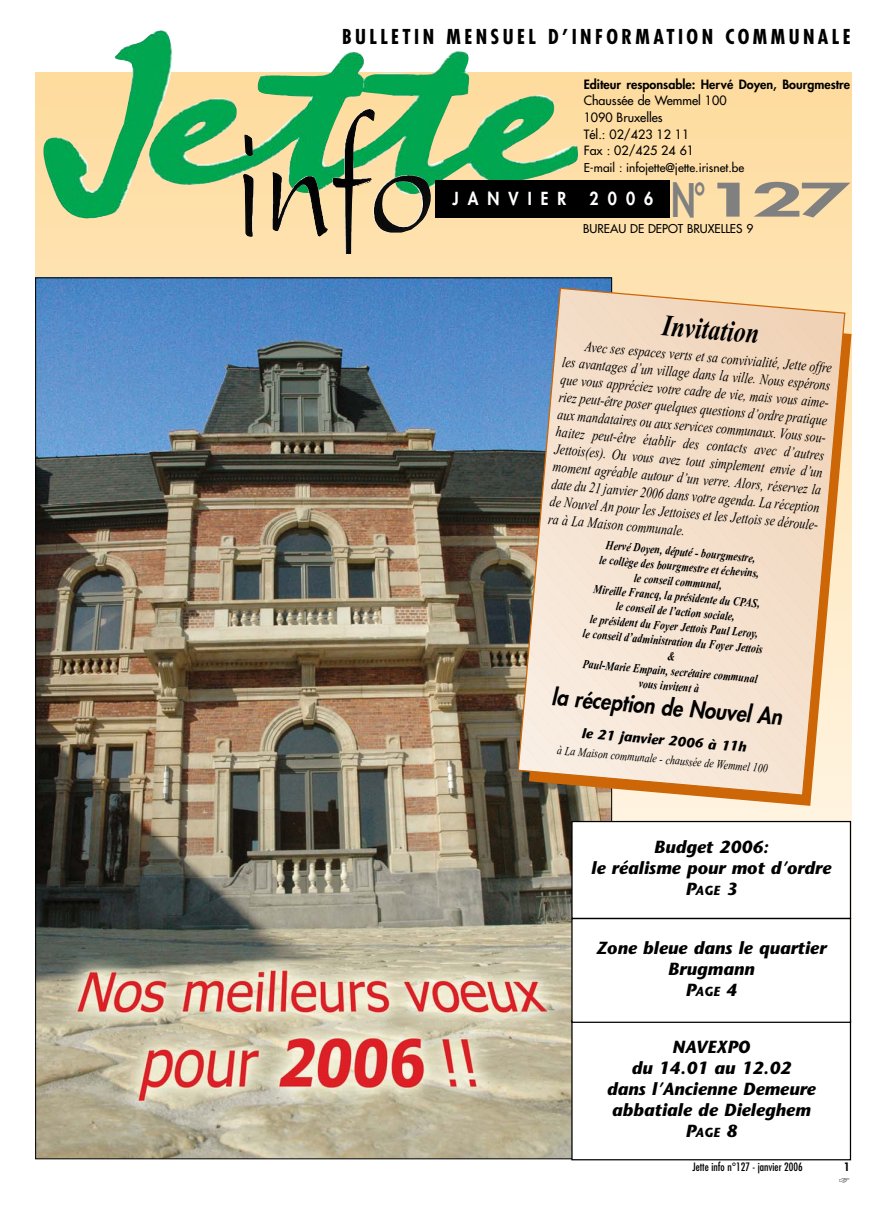
<style>
.page{position:relative;width:887px;height:1209px;background:#fff}
.page>*{position:absolute;margin:0;border:0;box-sizing:border-box;transform-origin:0 0}
.t1{font:800 45px "Futura";color:#808080;scale:.7 1}
.t2{font:italic 700 30px "Times New Roman";color:#000;scale:.8 1}
.t3{font:italic 800 22.5px "Futura";color:#000;scale:.9 1}
.t4{font:700 condensed 20px "Futura";letter-spacing:.17em;color:#000}
.t5{font:italic 700 17.5px/21px "Stone Sans";color:#000;text-align:center}
.t6{font:800 17.5px "Futura";letter-spacing:.58em;color:#fff;scale:.9 1}
.t7{font:italic 15px/17.5px "Times New Roman";color:#000;scale:.8 1}
.t8{font:italic 700 13.75px "Stone Sans";color:#000}
.t9{font:italic 700 13.12px "Stone Sans";color:#000}
.t10{font:italic 700 12.5px/15px "Times New Roman";color:#000;text-align:center;scale:.8 1}
.t11{font:12.5px/16.6px "Futura";color:#000}
.t12{font:800 12.5px "Futura";color:#000}
.t13{font:italic 12.5px "Times New Roman";color:#000;scale:.8 1}
.t14{font:11.88px "Futura";color:#000}
.t15{font:condensed 11.25px "Futura";color:#000}
.t16{font:800 11.25px "Futura";color:#000}
.s1{font-size:17.5px}
</style>
<div class="page">
<div style="left:35px;top:819px;width:815px;height:11px;background:#ece1d0"></div>
<div style="left:35px;top:808px;width:815px;height:11px;background:#fff4e0"></div>
<div style="left:35px;top:797px;width:815px;height:11px;background:#fff3df"></div>
<div style="left:35px;top:281px;width:815px;height:10px;background:#fee2b1"></div>
<svg style="left:35px;top:270px;width:815px;height:10px;background:#d1c3a5"></svg>
<div style="left:35px;top:259px;width:815px;height:10px;background:#fee2af"></div>
<div style="left:35px;top:248px;width:815px;height:10px;background:#fee1ae"></div>
<div style="left:35px;top:237px;width:815px;height:10px;background:#fee1ad"></div>
<div style="left:35px;top:226px;width:815px;height:10px;background:#fee1ac"></div>
<div style="left:35px;top:215px;width:815px;height:10px;background:#fee0ab"></div>
<div style="left:35px;top:204px;width:815px;height:10px;background:#fee0aa"></div>
<div style="left:35px;top:193px;width:815px;height:10px;background:#fee0a9"></div>
<div style="left:35px;top:182px;width:815px;height:10px;background:#fedfa8"></div>
<div style="left:35px;top:171px;width:815px;height:10px;background:#fedfa7"></div>
<div style="left:35px;top:160px;width:815px;height:10px;background:#fedea6"></div>
<div style="left:35px;top:149px;width:815px;height:10px;background:#fedea5"></div>
<div style="left:35px;top:138px;width:815px;height:10px;background:#fedea4"></div>
<div style="left:35px;top:127px;width:815px;height:10px;background:#fedda3"></div>
<div style="left:35px;top:116px;width:815px;height:10px;background:#fedda2"></div>
<div style="left:35px;top:105px;width:815px;height:10px;background:#fedda1"></div>
<div style="left:35px;top:94px;width:815px;height:10px;background:#fedca0"></div>
<div style="left:35px;top:83px;width:815px;height:10px;background:#fedc9f"></div>
<div style="left:35px;top:73px;width:815px;height:9px;background:#fedc9e"></div>
<img style="left:43px;top:30px;width:534px;height:188px">
<img style="left:243px;top:109px;width:187px;height:144px">
<div style="left:435px;top:180px;width:234px;height:38px;background:#000"></div>
<img style="left:37px;top:280px;width:572px;height:877px">
<div style="left:571px;top:1020px;width:279px;height:140px;background:#fff"></div>
<div style="left:571px;top:1019px;width:279px;height:141px;border:1px solid #000"></div>
<div style="left:571px;top:821px;width:279px;height:97px;background:#fff"></div>
<div style="left:571px;top:821px;width:279px;height:98px;border:1px solid #000"></div>
<div style="left:571px;top:918px;width:279px;height:104px;background:#fff"></div>
<div style="left:571px;top:918px;width:279px;height:105px;border:1px solid #000"></div>
<svg style="left:528px;top:309px;width:323px;height:497px"></svg>
<svg style="left:516px;top:287px;width:329px;height:509px;background:#e8d3be"></svg>
<h3 class="t4" style="left:342px;top:28px;width:510px">BULLETIN MENSUEL D’INFORMATION COMMUNALE</h3>
<p class="t12" style="left:583px;top:78px;width:268px">Editeur responsable: Hervé Doyen, Bourgmestre</p>
<p class="t11" style="left:583px;top:93px;width:144px">Chaussée de Wemmel 100<br>1090 Bruxelles<br>Tél.: 02/423 12 11<br>Fax : 02/425 24 61</p>
<p class="t14" style="left:583px;top:162px;width:162px">E-mail : infojette@jette.irisnet.be</p>
<p class="t6" style="left:452px;top:190px;width:128px">JANVIER</p>
<p class="t6" style="left:589px;top:190px;width:72px">2006</p>
<h1 class="t1" style="left:671px;top:178px;width:256px">N°127</h1>
<p class="t14" style="left:583px;top:222px;width:171px">BUREAU DE DEPOT BRUXELLES 9</p>
<h2 class="t2" style="left:663px;top:315px;width:123px;rotate:5deg">Invitation</h2>
<p class="t7" style="left:564px;top:337px;width:342px;text-indent:21px;rotate:5deg">Avec ses espaces verts et sa convivialité, Jette offre les avantages d’un village dans la ville. Nous espérons que vous appréciez votre cadre de vie, mais vous aime&shy;riez peut-être poser quelques questions d’ordre pratique aux mandataires ou aux services communaux. Vous sou&shy;haitez peut-être établir des contacts avec d’autres Jettois(es). Ou vous avez tout simplement envie d’un moment agréable autour d’un verre. Alors, réservez la date du 21 janvier 2006 dans votre agenda. La réception de Nouvel An pour les Jettoises et les Jettois se déroule&shy;ra à La Maison communale.</p>
<p class="t10" style="left:591px;top:537px;width:227px;rotate:5deg">Hervé Doyen, député - bourgmestre,<br>le collège des bourgmestre et échevins,<br>le conseil communal,<br>Mireille Francq, la présidente du CPAS,<br>le conseil de l’action sociale,<br>le président du Foyer Jettois Paul Leroy,<br>le conseil d’administration du Foyer Jettois &amp;<br>Paul-Marie Empain, secrétaire communal vous invitent à</p>
<h3 class="t3" style="left:553px;top:686px;width:258px;rotate:5deg">la réception de Nouvel An</h3>
<p class="t8" style="left:582px;top:727px;width:167px;rotate:5deg">le 21 janvier 2006 à 11h</p>
<p class="t13" style="left:557px;top:745px;width:265px;rotate:5deg">à La Maison communale - chaussée de Wemmel 100</p>
<p class="t5" style="left:591px;top:838px;width:241px">Budget 2006:<br>le réalisme pour mot d’ordre</p>
<p class="t9" style="left:685px;top:885px;width:53px"><span class="s1">P</span>AGE <span class="s1">3</span></p>
<p class="t5" style="left:596px;top:939px;width:231px">Zone bleue dans le quartier<br>Brugmann</p>
<p class="t9" style="left:685px;top:986px;width:53px"><span class="s1">P</span>AGE <span class="s1">4</span></p>
<p class="t5" style="left:606px;top:1038px;width:210px">NAVEXPO<br>du 14.01 au 12.02<br>dans l’Ancienne Demeure abbatiale de Dieleghem</p>
<p class="t9" style="left:685px;top:1128px;width:53px"><span class="s1">P</span>AGE <span class="s1">8</span></p>
<p class="t15" style="left:692px;top:1162px;width:112px">Jette info n°127 - janvier 2006</p>
<p class="t16" style="left:843px;top:1162px;width:8px">1</p>
</div>
